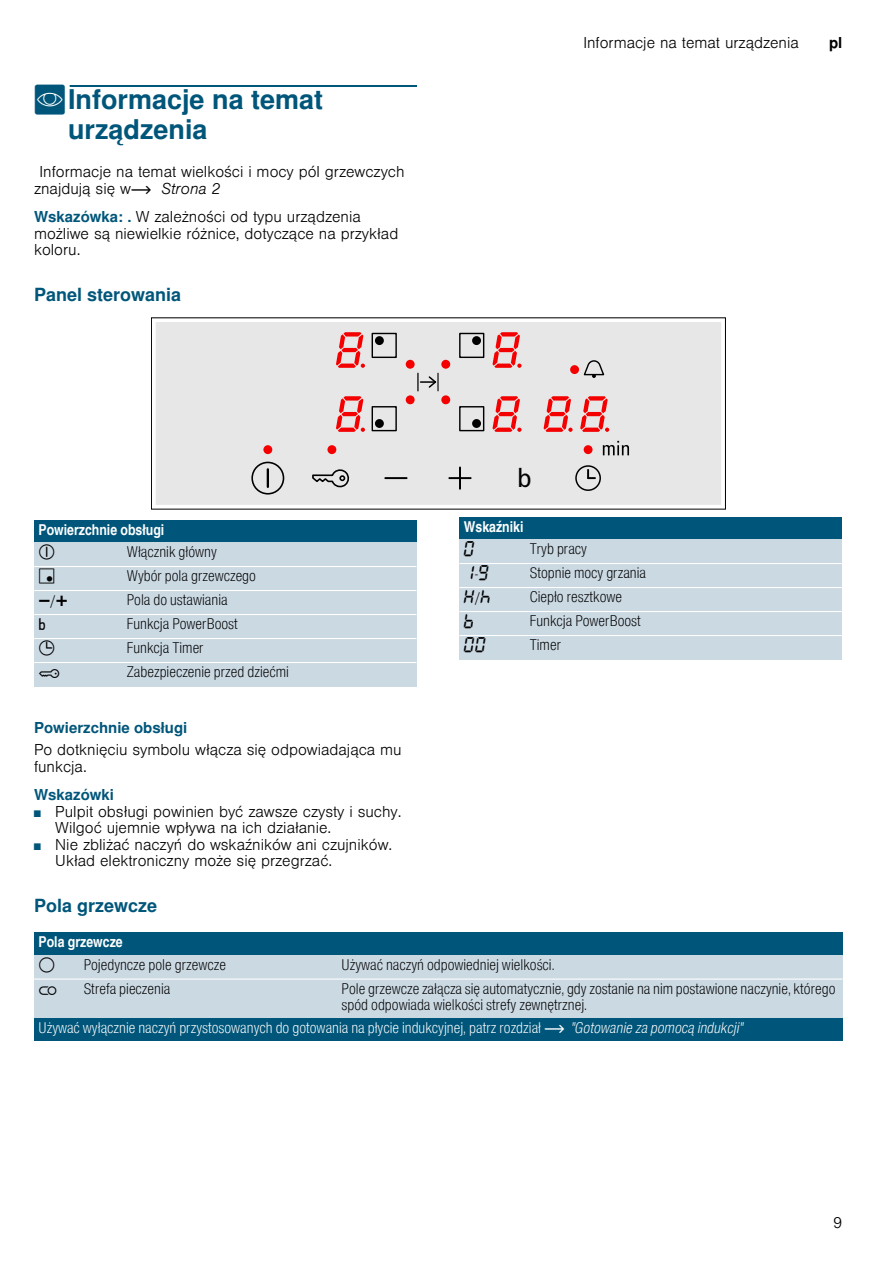
<style>
.page{position:relative;width:893px;height:1263px;background:#fff}
.page>*{position:absolute;margin:0;border:0;box-sizing:border-box;transform-origin:0 0}
.t1{font:700 27px/30px "Nimbus San L";color:#00567a}
.t2{font:700 18px "Nimbus San L";color:#00567a}
.t3{font:16.5px "BSH Symb All";color:#000}
.t4{font:16.5px "BSH Symb Gaggenau";color:#000}
.t5{font:16.5px "BSH Symb PH3";color:#000}
.t6{font:16.5px "BSH Symb PH5";color:#000}
.t7{font:16.5px "BSH Symb PH Regional Brands 1";color:#000}
.t8{font:16.5px "BSH Symb PH1";color:#000}
.t9{font:300 15px/16.5px "Nimbus San L";color:#000}
.t10{font:15px/16.5px "Nimbus San L Lig Con";color:#000}
.t11{font:15px "Nimbus San L Lig Con";color:#fff}
.t12{font:15px "Nimbus San L Bol Con";color:#fff}
.t13{font:700 15px "Nimbus San L";color:#00567a}
.t14{font:700 15px "Nimbus San L";color:#000}
.s1{font-family:"BSH Symb PG2";font-weight:400}
.s2{font-family:"BSH Symb PH1";font-weight:400}
.s3{font-style:italic}
.s4{font-weight:700;color:#00567a}
.s5{font-family:"Nimbus San L Lig Con";font-size:15px}
.s6{font-size:9px;color:#00567a}
.s7{font-family:"BSH Symb PH1"}
.s8{font-family:"Nimbus San L Lig Con Ita"}
</style>
<div class="page">
<div style="left:70px;top:85px;width:347px;height:2px;border:1px solid #00567a"></div>
<div style="left:156px;top:322px;width:565px;height:183px;background:#e7e7e7"></div>
<div style="left:34px;top:520px;width:382px;height:22px;background:#00567a"></div>
<div style="left:34px;top:542px;width:88px;height:24px;background:#cbd9e3"></div>
<div style="left:122px;top:542px;width:294px;height:24px;background:#cbd9e3"></div>
<div style="left:34px;top:566px;width:88px;height:24px;background:#cbd9e3"></div>
<div style="left:122px;top:566px;width:294px;height:24px;background:#cbd9e3"></div>
<div style="left:34px;top:590px;width:88px;height:24px;background:#cbd9e3"></div>
<div style="left:122px;top:590px;width:294px;height:24px;background:#cbd9e3"></div>
<div style="left:34px;top:614px;width:88px;height:24px;background:#cbd9e3"></div>
<div style="left:122px;top:614px;width:294px;height:24px;background:#cbd9e3"></div>
<div style="left:34px;top:638px;width:88px;height:24px;background:#cbd9e3"></div>
<div style="left:122px;top:638px;width:294px;height:24px;background:#cbd9e3"></div>
<div style="left:34px;top:662px;width:88px;height:24px;background:#cbd9e3"></div>
<div style="left:122px;top:662px;width:294px;height:24px;background:#cbd9e3"></div>
<hr style="left:34px;top:566px;width:382px;height:1px;background:#fff">
<hr style="left:34px;top:590px;width:382px;height:1px;background:#fff">
<hr style="left:34px;top:614px;width:382px;height:1px;background:#fff">
<hr style="left:34px;top:638px;width:382px;height:1px;background:#fff">
<hr style="left:34px;top:662px;width:382px;height:1px;background:#fff">
<div style="left:459px;top:517px;width:382px;height:22px;background:#00567a"></div>
<div style="left:459px;top:539px;width:66px;height:24px;background:#cbd9e3"></div>
<div style="left:525px;top:539px;width:316px;height:24px;background:#cbd9e3"></div>
<div style="left:459px;top:563px;width:66px;height:24px;background:#cbd9e3"></div>
<div style="left:525px;top:563px;width:316px;height:24px;background:#cbd9e3"></div>
<div style="left:459px;top:587px;width:66px;height:24px;background:#cbd9e3"></div>
<div style="left:525px;top:587px;width:316px;height:24px;background:#cbd9e3"></div>
<div style="left:459px;top:611px;width:66px;height:24px;background:#cbd9e3"></div>
<div style="left:525px;top:611px;width:316px;height:24px;background:#cbd9e3"></div>
<div style="left:459px;top:635px;width:66px;height:24px;background:#cbd9e3"></div>
<div style="left:525px;top:635px;width:316px;height:24px;background:#cbd9e3"></div>
<hr style="left:459px;top:563px;width:382px;height:1px;background:#fff">
<hr style="left:459px;top:587px;width:382px;height:1px;background:#fff">
<hr style="left:459px;top:611px;width:382px;height:1px;background:#fff">
<hr style="left:459px;top:635px;width:382px;height:1px;background:#fff">
<div style="left:34px;top:932px;width:808px;height:23px;background:#00567a"></div>
<div style="left:34px;top:955px;width:45px;height:24px;background:#cbd9e3"></div>
<div style="left:79px;top:955px;width:258px;height:24px;background:#cbd9e3"></div>
<div style="left:337px;top:955px;width:505px;height:24px;background:#cbd9e3"></div>
<div style="left:34px;top:979px;width:45px;height:39px;background:#cbd9e3"></div>
<div style="left:79px;top:979px;width:258px;height:39px;background:#cbd9e3"></div>
<div style="left:337px;top:979px;width:505px;height:39px;background:#cbd9e3"></div>
<div style="left:34px;top:1018px;width:808px;height:22px;background:#00567a"></div>
<hr style="left:34px;top:978px;width:808px;height:1px;background:#fff">
<svg style="left:519px;top:468px;width:11px;height:20px"></svg>
<h1 class="t1" style="left:68px;top:84px;width:257px;text-indent:-34px"><span class="s1">*</span>Informacje na temat urządzenia</h1>
<p class="t9" style="left:34px;top:162px;width:372px;text-indent:6px">Informacje na temat wielkości i mocy pól grzewczych znajdują się w<span class="s2">~</span> <span class="s3">Strona 2</span></p>
<p class="t9" style="left:34px;top:207px;width:366px"><span class="s4">Wskazówka: .</span> W zależności od typu urządzenia możliwe są niewielkie różnice, dotyczące na przykład koloru.</p>
<p class="t2" style="left:34px;top:283px;width:149px">Panel sterowania</p>
<p class="t9" style="left:583px;top:33px;width:217px">Informacje na temat urządzenia</p>
<p class="t14" style="left:829px;top:34px;width:15px">pl</p>
<p class="t12" style="left:39px;top:520px;width:127px">Powierzchnie obsługi</p>
<p class="t3" style="left:39px;top:543px;width:18px">#</p>
<p class="t10" style="left:127px;top:543px;width:92px">Włącznik główny</p>
<p class="t5" style="left:39px;top:567px;width:18px">¸</p>
<p class="t10" style="left:127px;top:567px;width:131px">Wybór pola grzewczego</p>
<p class="t4" style="left:39px;top:591px;width:31px">A<span class="s5">/</span>@</p>
<p class="t10" style="left:127px;top:591px;width:102px">Pola do ustawiania</p>
<p class="t6" style="left:39px;top:615px;width:9px">&amp;</p>
<p class="t10" style="left:127px;top:615px;width:113px">Funkcja PowerBoost</p>
<p class="t3" style="left:39px;top:639px;width:18px">0</p>
<p class="t10" style="left:127px;top:639px;width:78px">Funkcja Timer</p>
<p class="t7" style="left:39px;top:663px;width:23px">‚</p>
<p class="t10" style="left:127px;top:663px;width:164px">Zabezpieczenie przed dziećmi</p>
<p class="t13" style="left:34px;top:718px;width:155px">Powierzchnie obsługi</p>
<p class="t9" style="left:34px;top:740px;width:369px">Po dotknięciu symbolu włącza się odpowiadająca mu funkcja.</p>
<p class="t13" style="left:34px;top:785px;width:82px">Wskazówki</p>
<p class="t9" style="left:55px;top:801px;width:348px;text-indent:-21px"><span class="s6">■</span> Pulpit obsługi powinien być zawsze czysty i suchy.<br>Wilgoć ujemnie wpływa na ich działanie.</p>
<p class="t9" style="left:55px;top:834px;width:338px;text-indent:-21px"><span class="s6">■</span> Nie zbliżać naczyń do wskaźników ani czujników.<br>Układ elektroniczny może się przegrzać.</p>
<p class="t2" style="left:34px;top:894px;width:125px">Pola grzewcze</p>
<p class="t12" style="left:464px;top:517px;width:61px">Wskaźniki</p>
<p class="t3" style="left:464px;top:540px;width:13px">‹</p>
<p class="t10" style="left:529px;top:540px;width:59px">Tryb pracy</p>
<p class="t3" style="left:464px;top:564px;width:27px">‚<span class="s5">-</span>Š</p>
<p class="t10" style="left:529px;top:564px;width:118px">Stopnie mocy grzania</p>
<p class="t3" style="left:464px;top:588px;width:29px">•<span class="s5">/</span>œ</p>
<p class="t10" style="left:529px;top:588px;width:94px">Ciepło resztkowe</p>
<p class="t3" style="left:464px;top:612px;width:13px">›</p>
<p class="t10" style="left:529px;top:612px;width:113px">Funkcja PowerBoost</p>
<p class="t3" style="left:464px;top:636px;width:24px">‹‹</p>
<p class="t10" style="left:529px;top:636px;width:33px">Timer</p>
<p class="t12" style="left:39px;top:932px;width:86px">Pola grzewcze</p>
<p class="t3" style="left:39px;top:956px;width:18px">$</p>
<p class="t10" style="left:84px;top:955px;width:144px">Pojedyncze pole grzewcze</p>
<p class="t10" style="left:341px;top:955px;width:214px">Używać naczyń odpowiedniej wielkości.</p>
<p class="t8" style="left:39px;top:980px;width:20px">î</p>
<p class="t10" style="left:84px;top:979px;width:88px">Strefa pieczenia</p>
<p class="t10" style="left:341px;top:979px;width:495px">Pole grzewcze załącza się automatycznie, gdy zostanie na nim postawione naczynie, którego spód odpowiada wielkości strefy zewnętrznej.</p>
<p class="t11" style="left:39px;top:1018px;width:706px">Używać wyłącznie naczyń przystosowanych do gotowania na płycie indukcyjnej, patrz rozdział <span class="s7">~</span> <span class="s8">"Gotowanie za pomocą indukcji"</span></p>
<p class="t9" style="left:833px;top:1213px;width:11px">9</p>
</div>
